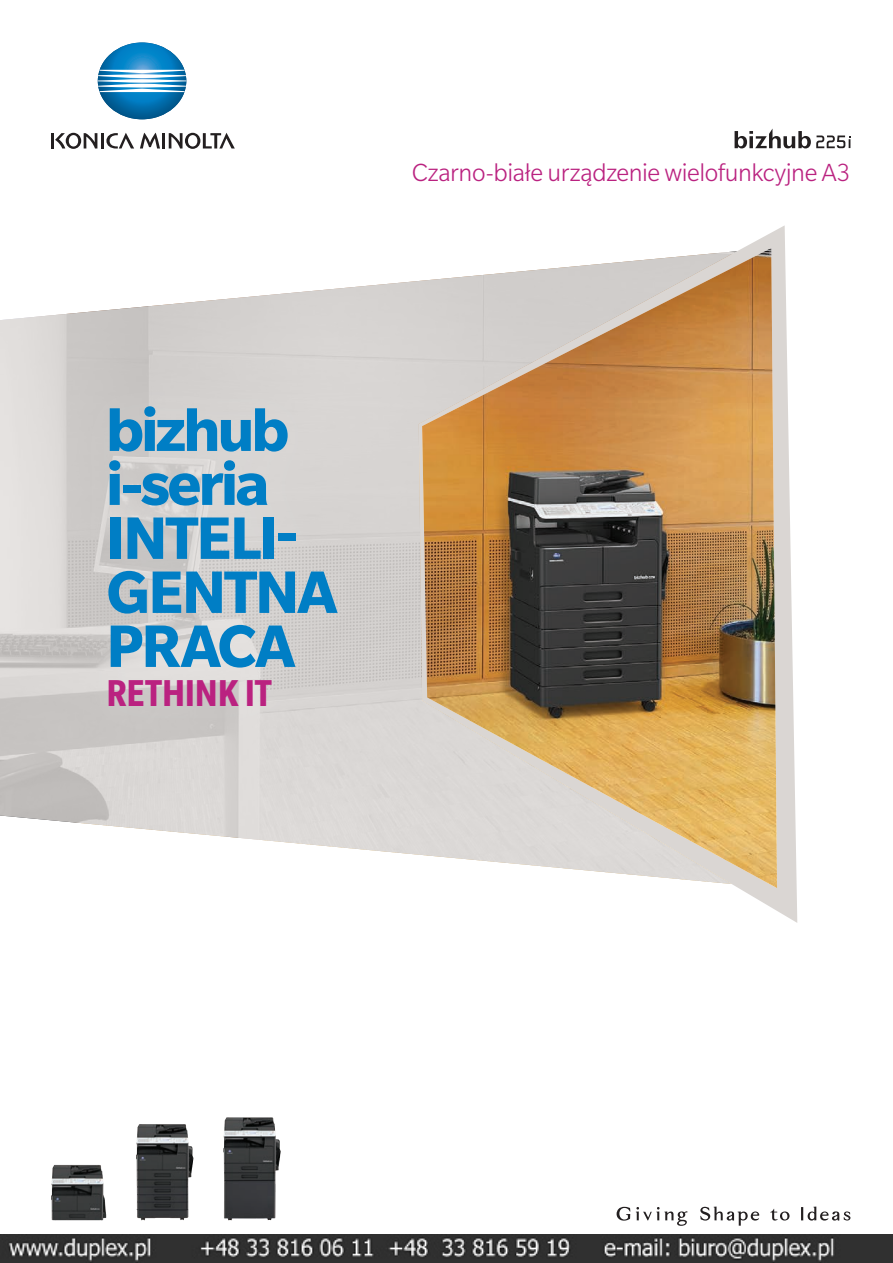
<style>
.page{position:relative;width:893px;height:1263px;background:#fff}
.page>*{position:absolute;margin:0;border:0;box-sizing:border-box;transform-origin:0 0}
.t1{font:700 65.25px/54px "Slate Pro";letter-spacing:-.035em;color:#007ec5}
.t2{font:700 condensed 40.8px "Slate Pro";letter-spacing:-.005em;color:#ba2280}
.t3{font:300 27px "Slate Pro";letter-spacing:-.015em;color:#ba2280}
</style>
<div class="page">
<svg style="left:739px;top:225px;width:58px;height:698px;fill:#dad6d3"></svg>
<img style="left:732px;top:248px;width:45px;height:640px">
<svg style="left:0;top:251px;width:737px;height:633px;background:#c8b69f"></svg>
<div style="left:60px;top:359px;width:326px;height:399px;background:#fff;opacity:.1"></div>
<svg style="left:735px;top:129px;width:115px;height:19px"></svg>
<svg style="left:700px;top:1206px;width:59px;height:20px"></svg>
<svg style="left:801px;top:1206px;width:49px;height:14px"></svg>
<svg style="left:617px;top:1207px;width:13px;height:13px"></svg>
<svg style="left:636px;top:1207px;width:51px;height:19px"></svg>
<svg style="left:770px;top:1209px;width:20px;height:11px"></svg>
<svg style="left:98px;top:43px;width:88px;height:76px"></svg>
<hr style="left:51px;top:133px;width:3px;height:15px;background:#231f20">
<hr style="left:101px;top:133px;width:3px;height:15px;background:#231f20">
<hr style="left:162px;top:133px;width:3px;height:15px;background:#231f20">
<svg style="left:106px;top:133px;width:28px;height:16px"></svg>
<svg style="left:55px;top:133px;width:42px;height:16px"></svg>
<svg style="left:169px;top:133px;width:66px;height:16px"></svg>
<svg style="left:140px;top:133px;width:20px;height:15px"></svg>
<img style="left:51px;top:1165px;width:55px;height:55px">
<img style="left:223px;top:1117px;width:57px;height:103px">
<img style="left:136px;top:1124px;width:47px;height:96px">
<img style="left:0;top:1234px;width:893px;height:29px">
<p class="t3" style="left:412px;top:159px;width:440px">Czarno-białe urządzenie wielofunkcyjne A3</p>
<h1 class="t1" style="left:106px;top:402px;width:232px">bizhub i-seria<br>INTELI-<br>GENTNA<br>PRACA</h1>
<h2 class="t2" style="left:106px;top:671px;width:167px">RETHINK IT</h2>
</div>
